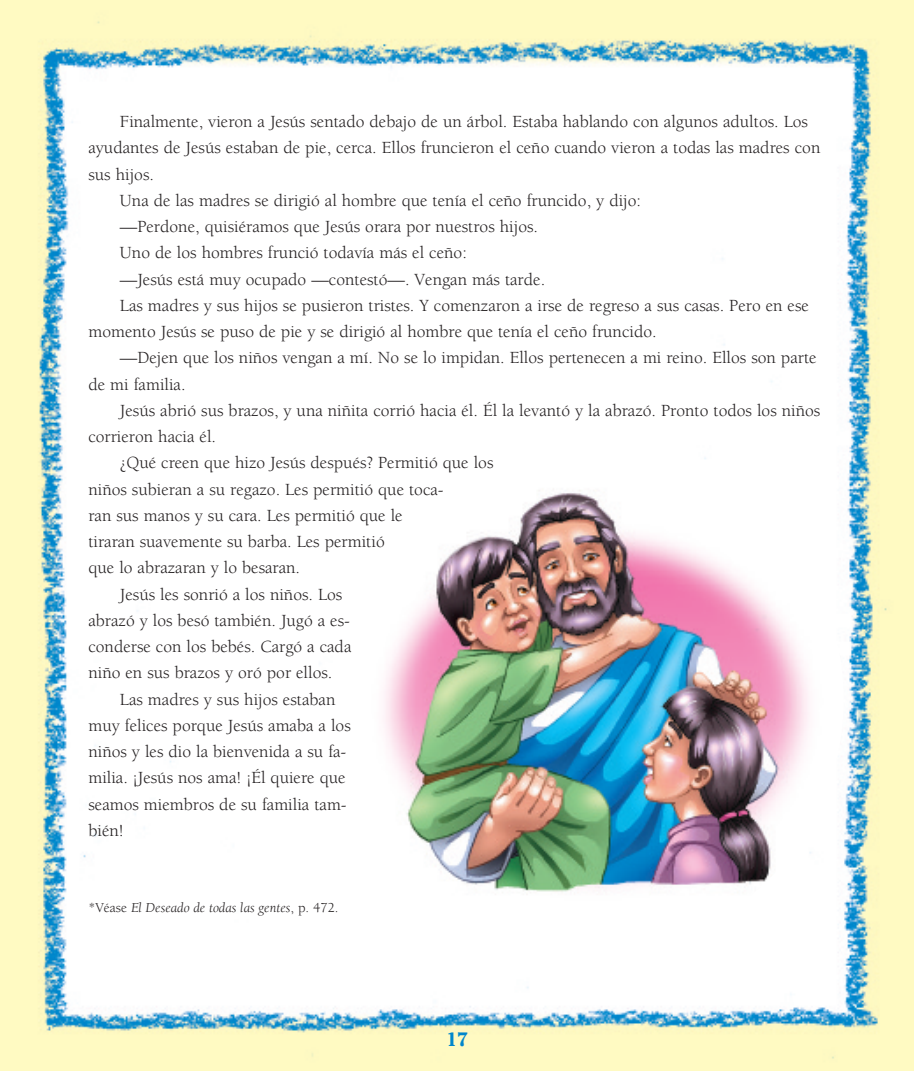
<style>
.page{position:relative;width:914px;height:1071px;background:#fff}
.page>*{position:absolute;margin:0;border:0;box-sizing:border-box;transform-origin:0 0}
.t1{font:700 19.25px "Cheltenham";color:#0086cc}
.t2{font:17.5px "Berkeley";color:#231f20}
.t3{font:italic 14px "Berkeley";color:#231f20}
.s1{font-style:normal}
</style>
<div class="page">
<img style="left:0;top:0;width:913px;height:1071px">
<div style="left:355px;top:450px;width:488px;height:499px;background:#fff;border-radius:50%"></div>
<img style="left:355px;top:460px;width:488px;height:458px">
<p class="t2" style="left:120px;top:115px;width:689px">Finalmente, vieron a Jesús sentado debajo de un árbol. Estaba hablando con algunos adultos. Los</p>
<p class="t2" style="left:88px;top:141px;width:733px">ayudantes de Jesús estaban de pie, cerca. Ellos fruncieron el ceño cuando vieron a todas las madres con</p>
<p class="t2" style="left:88px;top:167px;width:67px">sus hijos.</p>
<p class="t2" style="left:120px;top:194px;width:522px">Una de las madres se dirigió al hombre que tenía el ceño fruncido, y dijo:</p>
<p class="t2" style="left:120px;top:220px;width:419px">—Perdone, quisiéramos que Jesús orara por nuestros hijos.</p>
<p class="t2" style="left:120px;top:246px;width:348px">Uno de los hombres frunció todavía más el ceño:</p>
<p class="t2" style="left:120px;top:272px;width:427px">—Jesús está muy ocupado —contestó—. Vengan más tarde.</p>
<p class="t2" style="left:120px;top:299px;width:690px">Las madres y sus hijos se pusieron tristes. Y comenzaron a irse de regreso a sus casas. Pero en ese</p>
<p class="t2" style="left:88px;top:325px;width:569px">momento Jesús se puso de pie y se dirigió al hombre que tenía el ceño fruncido.</p>
<p class="t2" style="left:120px;top:351px;width:698px">—Dejen que los niños vengan a mí. No se lo impidan. Ellos pertenecen a mi reino. Ellos son parte</p>
<p class="t2" style="left:88px;top:377px;width:99px">de mi familia.</p>
<p class="t2" style="left:120px;top:404px;width:702px">Jesús abrió sus brazos, y una niñita corrió hacia él. Él la levantó y la abrazó. Pronto todos los niños</p>
<p class="t2" style="left:88px;top:430px;width:129px">corrieron hacia él.</p>
<p class="t2" style="left:120px;top:456px;width:375px">¿Qué creen que hizo Jesús después? Permitió que los</p>
<p class="t2" style="left:88px;top:482px;width:357px">niños subieran a su regazo. Les permitió que toca-</p>
<p class="t2" style="left:88px;top:509px;width:316px">ran sus manos y su cara. Les permitió que le</p>
<p class="t2" style="left:88px;top:535px;width:298px">tiraran suavemente su barba. Les permitió</p>
<p class="t2" style="left:88px;top:561px;width:213px">que lo abrazaran y lo besaran.</p>
<p class="t2" style="left:120px;top:587px;width:224px">Jesús les sonrió a los niños. Los</p>
<p class="t2" style="left:88px;top:614px;width:263px">abrazó y los besó también. Jugó a es-</p>
<p class="t2" style="left:88px;top:640px;width:264px">conderse con los bebés. Cargó a cada</p>
<p class="t2" style="left:88px;top:666px;width:245px">niño en sus brazos y oró por ellos.</p>
<p class="t2" style="left:120px;top:692px;width:217px">Las madres y sus hijos estaban</p>
<p class="t2" style="left:88px;top:719px;width:264px">muy felices porque Jesús amaba a los</p>
<p class="t2" style="left:88px;top:745px;width:259px">niños y les dio la bienvenida a su fa-</p>
<p class="t2" style="left:88px;top:771px;width:259px">milia. ¡Jesús nos ama! ¡Él quiere que</p>
<p class="t2" style="left:88px;top:797px;width:260px">seamos miembros de su familia tam-</p>
<p class="t2" style="left:88px;top:824px;width:37px">bién!</p>
<p class="t3" style="left:88px;top:902px;width:252px"><span class="s1">*Véase</span> El Deseado de todas las gentes<span class="s1">, p. 472.</span></p>
<p class="t1" style="left:446px;top:1033px;width:23px">17</p>
</div>
